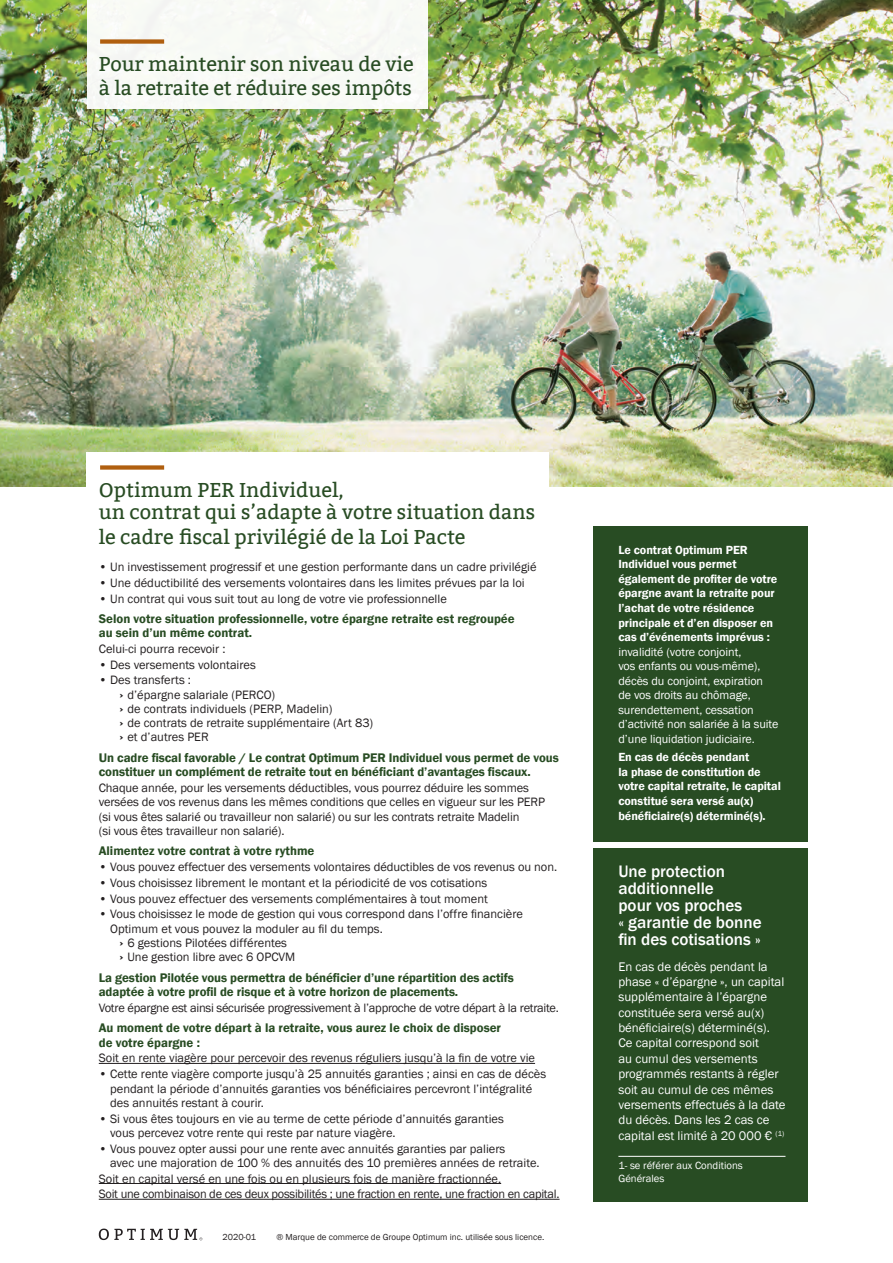
<style>
.page{position:relative;width:893px;height:1263px;background:#fff}
.page>*{position:absolute;margin:0;border:0;box-sizing:border-box;transform-origin:0 0}
.t1{font:19.95px/24px "Bitter";color:#284c23}
.t2{font:500 17.1px/17.1px "Franklin Gothic";color:#fff}
.t3{font:600 12.9px/14.2px "Franklin Gothic";letter-spacing:-.005em;color:#284c23}
.t4{font:12.9px/15.5px "Franklin Gothic";color:#fff}
.t5{font:12.45px/14.2px "Franklin Gothic";color:#231f20}
.t6{font:12.45px/15.8px "Franklin Gothic";letter-spacing:-.02em;color:#231f20}
.t7{font:12.45px "Franklin Gothic";color:#231f20;scale:2 1}
.t8{font:600 12.15px/14.5px "Franklin Gothic";letter-spacing:-.005em;color:#fff}
.t9{font:12.15px/14.5px "Franklin Gothic";letter-spacing:-.005em;color:#fff}
.t10{font:10.65px/12.8px "Franklin Gothic";color:#fff}
.t11{font:9px "Franklin Gothic";color:#231f20}
</style>
<div class="page">
<img style="left:0;top:0;width:893px;height:487px">
<div style="left:87px;top:0;width:340px;height:108px;background:#f8faf5"></div>
<div style="left:87px;top:452px;width:462px;height:71px;background:#fff"></div>
<div style="left:593px;top:848px;width:214px;height:354px;background:#284c23"></div>
<div style="left:593px;top:526px;width:214px;height:315px;background:#284c23"></div>
<hr style="left:618px;top:1156px;width:167px;height:1px;background:#fff">
<hr style="left:99px;top:1063px;width:436px;height:1px;background:#231f20">
<hr style="left:99px;top:1183px;width:402px;height:1px;background:#231f20">
<hr style="left:99px;top:1199px;width:461px;height:1px;background:#231f20">
<div style="left:100px;top:465px;width:64px;height:5px;background:#b05f0f"></div>
<div style="left:100px;top:39px;width:64px;height:5px;background:#b05f0f"></div>
<svg style="left:99px;top:1228px;width:103px;height:12px"></svg>
<h1 class="t1" style="left:99px;top:52px;width:316px">Pour maintenir son niveau de vie à la retraite et réduire ses impôts</h1>
<h1 class="t1" style="left:99px;top:480px;width:438px;line-height:22px">Optimum PER Individuel,<br>un contrat qui s’adapte à votre situation dans</h1>
<h1 class="t1" style="left:99px;top:525px;width:368px">le cadre fiscal privilégié de la Loi Pacte</h1>
<p class="t5" style="left:99px;top:560px;width:439px">• Un investissement progressif et une gestion performante dans un cadre privilégié</p>
<p class="t5" style="left:99px;top:576px;width:427px">• Une déductibilité des versements volontaires dans les limites prévues par la loi</p>
<p class="t5" style="left:99px;top:591px;width:350px">• Un contrat qui vous suit tout au long de votre vie professionnelle</p>
<p class="t3" style="left:99px;top:611px;width:417px">Selon votre situation professionnelle, votre épargne retraite est regroupée au sein d’un même contrat.</p>
<p class="t5" style="left:99px;top:642px;width:128px">Celui-ci pourra recevoir :</p>
<p class="t5" style="left:99px;top:658px;width:159px">• Des versements volontaires</p>
<p class="t5" style="left:119px;top:673px;width:256px;text-indent:-20px">• Des transferts :<br>› d’épargne salariale (PERCO)<br>› de contrats individuels (PERP, Madelin)<br>› de contrats de retraite supplémentaire (Art 83) › et d’autres PER</p>
<p class="t3" style="left:99px;top:751px;width:462px">Un cadre fiscal favorable / Le contrat Optimum PER Individuel vous permet de vous constituer un complément de retraite tout en bénéficiant d’avantages fiscaux.</p>
<p class="t5" style="left:99px;top:781px;width:448px">Chaque année, pour les versements déductibles, vous pourrez déduire les sommes versées de vos revenus dans les mêmes conditions que celles en vigueur sur les PERP (si vous êtes salarié ou travailleur non salarié) ou sur les contrats retraite Madelin<br>(si vous êtes travailleur non salarié).</p>
<p class="t3" style="left:99px;top:844px;width:217px">Alimentez votre contrat à votre rythme</p>
<p class="t5" style="left:99px;top:860px;width:460px">• Vous pouvez effectuer des versements volontaires déductibles de vos revenus ou non.</p>
<p class="t5" style="left:99px;top:876px;width:390px">• Vous choisissez librement le montant et la périodicité de vos cotisations</p>
<p class="t5" style="left:99px;top:892px;width:391px">• Vous pouvez effectuer des versements complémentaires à tout moment</p>
<p class="t5" style="left:99px;top:907px;width:426px">• Vous choisissez le mode de gestion qui vous correspond dans l’offre financière</p>
<p class="t5" style="left:110px;top:922px;width:274px">Optimum et vous pouvez la moduler au fil du temps.</p>
<p class="t7" style="left:119px;top:935px;width:86px">› 6 gestions Pilotées différentes</p>
<p class="t7" style="left:119px;top:949px;width:90px">› Une gestion libre avec 6 OPCVM</p>
<p class="t3" style="left:99px;top:970px;width:417px">La gestion Pilotée vous permettra de bénéficier d’une répartition des actifs adaptée à votre profil de risque et à votre horizon de placements.</p>
<p class="t6" style="left:99px;top:1000px;width:462px">Votre épargne est ainsi sécurisée progressivement à l’approche de votre départ à la retraite.</p>
<p class="t3" style="left:99px;top:1021px;width:404px">Au moment de votre départ à la retraite, vous aurez le choix de disposer de votre épargne :</p>
<p class="t5" style="left:99px;top:1051px;width:438px">Soit en rente viagère pour percevoir des revenus réguliers jusqu’à la fin de votre vie</p>
<p class="t5" style="left:110px;top:1067px;width:437px;text-indent:-11px">• Cette rente viagère comporte jusqu’à 25 annuités garanties ; ainsi en cas de décès pendant la période d’annuités garanties vos bénéficiaires percevront l’intégralité des annuités restant à courir.</p>
<p class="t5" style="left:110px;top:1111px;width:395px;text-indent:-11px">• Si vous êtes toujours en vie au terme de cette période d’annuités garanties vous percevez votre rente qui reste par nature viagère.</p>
<p class="t5" style="left:110px;top:1141px;width:431px;text-indent:-11px">• Vous pouvez opter aussi pour une rente avec annuités garanties par paliers<br>avec une majoration de 100 % des annuités des 10 premières années de retraite.</p>
<p class="t6" style="left:99px;top:1171px;width:462px">Soit en capital versé en une fois ou en plusieurs fois de manière fractionnée.<br>Soit une combinaison de ces deux possibilités ; une fraction en rente, une fraction en capital.</p>
<p class="t11" style="left:223px;top:1232px;width:35px">2020-01</p>
<p class="t11" style="left:276px;top:1232px;width:269px">® Marque de commerce de Groupe Optimum inc. utilisée sous licence.</p>
<p class="t8" style="left:618px;top:543px;width:160px">Le contrat Optimum PER<br>Individuel vous permet également de profiter de votre épargne avant la retraite pour l’achat de votre résidence principale et d’en disposer en cas d’événements imprévus :</p>
<p class="t9" style="left:618px;top:644px;width:161px">invalidité (votre conjoint,<br>vos enfants ou vous-même), décès du conjoint, expiration de vos droits au chômage, surendettement, cessation d’activité non salariée à la suite d’une liquidation judiciaire.</p>
<p class="t8" style="left:618px;top:750px;width:164px">En cas de décès pendant<br>la phase de constitution de votre capital retraite, le capital constitué sera versé au(x) bénéficiaire(s) déterminé(s).</p>
<h2 class="t2" style="left:618px;top:862px;width:145px">Une protection additionnelle<br>pour vos proches<br>« garantie de bonne fin des cotisations »</h2>
<p class="t4" style="left:618px;top:959px;width:169px">En cas de décès pendant la phase « d’épargne », un capital supplémentaire à l’épargne constituée sera versé au(x) bénéficiaire(s) déterminé(s).<br>Ce capital correspond soit<br>au cumul des versements programmés restants à régler soit au cumul de ces mêmes versements effectués à la date du décès. Dans les 2 cas ce capital est limité à 20 000 € <sup>(1)</sup></p>
<p class="t10" style="left:618px;top:1159px;width:126px">1- se référer aux Conditions<br>Générales</p>
</div>
